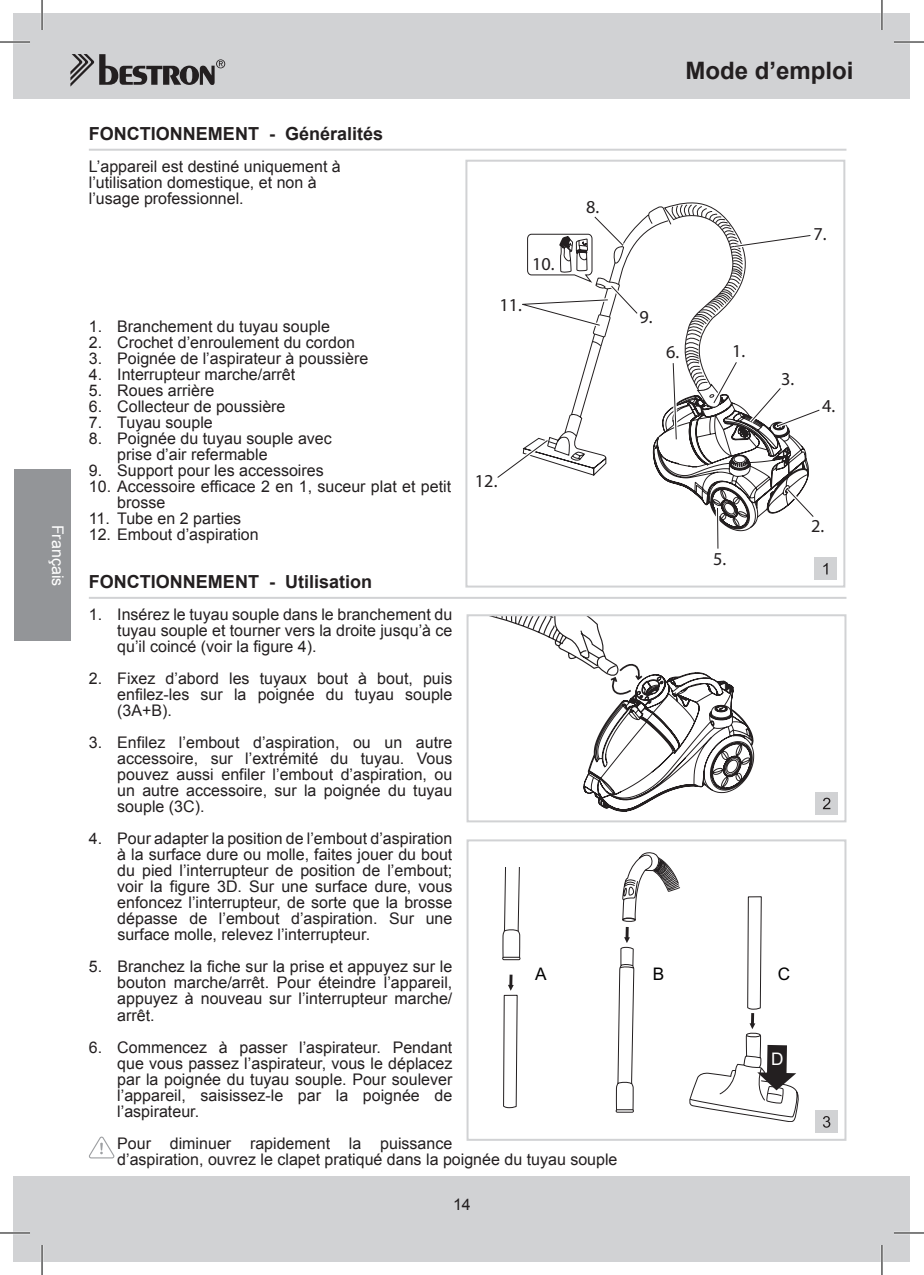
<style>
.page{position:relative;width:924px;height:1275px;background:#fff}
.page>*{position:absolute;margin:0;border:0;box-sizing:border-box;transform-origin:0 0}
.t1{font:700 24px "Arial";color:#231f20}
.t2{font:18.2px "Myriad";color:#231f20}
.t3{font:700 18px "Arial";color:#231f20}
.t4{font:17.4px "Arial";color:#000001}
.t5{font:17.4px "Arial";color:#fff}
.t6{font:16px/16px "Arial";color:#231f20;text-align:justify}
.t7{font:16px "Arial";color:#fff}
</style>
<div class="page">
<div style="left:14px;top:14px;width:895px;height:85px;background:#d1d2d4"></div>
<div style="left:14px;top:1176px;width:895px;height:85px;background:#d1d2d4"></div>
<svg style="left:70px;top:54px;width:155px;height:33px"></svg>
<div style="left:14px;top:470px;width:56px;height:171px;background:#939598"></div>
<hr style="left:89px;top:149px;width:757px;height:2px;background:#d1d2d4">
<hr style="left:89px;top:597px;width:757px;height:2px;background:#d1d2d4">
<svg style="left:89px;top:1136px;width:25px;height:22px"></svg>
<svg style="left:521px;top:202px;width:296px;height:329px"></svg>
<div style="left:465px;top:160px;width:379px;height:427px;border:2px solid #d1d2d4"></div>
<div style="left:813px;top:557px;width:23px;height:23px;background:#d1d2d4"></div>
<svg style="left:823px;top:563px;width:4px;height:11px"></svg>
<svg style="left:616px;top:956px;width:183px;height:166px"></svg>
<div style="left:615px;top:1109px;width:18px;height:3px;border:1px solid #231f20"></div>
<svg style="left:757px;top:1045px;width:38px;height:45px"></svg>
<svg style="left:502px;top:852px;width:178px;height:258px"></svg>
<svg style="left:745px;top:1013px;width:15px;height:24px"></svg>
<div style="left:467px;top:840px;width:159px;height:26px;background:#fff"></div>
<div style="left:466px;top:839px;width:380px;height:301px;border:2px solid #d1d2d4"></div>
<svg style="left:492px;top:617px;width:261px;height:195px"></svg>
<div style="left:466px;top:614px;width:380px;height:208px;border:2px solid #d1d2d4"></div>
<div style="left:814px;top:1110px;width:23px;height:23px;background:#d1d2d4"></div>
<div style="left:814px;top:792px;width:23px;height:23px;background:#d1d2d4"></div>
<svg style="left:822px;top:797px;width:8px;height:12px"></svg>
<svg style="left:823px;top:1116px;width:7px;height:11px"></svg>
<hr style="left:0;top:41px;width:30px;height:2px;background:#fff">
<hr style="left:893px;top:41px;width:30px;height:2px;background:#fff">
<hr style="left:0;top:1231px;width:30px;height:3px;background:#fff">
<hr style="left:893px;top:1231px;width:30px;height:3px;background:#fff">
<hr style="left:41px;top:0;width:2px;height:30px;background:#fff">
<hr style="left:41px;top:1245px;width:2px;height:30px;background:#fff">
<hr style="left:880px;top:0;width:2px;height:30px;background:#fff">
<hr style="left:880px;top:1245px;width:2px;height:30px;background:#fff">
<hr style="left:0;top:42px;width:30px;height:1px;background:#000">
<hr style="left:893px;top:42px;width:30px;height:1px;background:#000">
<hr style="left:0;top:1232px;width:30px;height:1px;background:#000">
<hr style="left:893px;top:1232px;width:30px;height:1px;background:#000">
<hr style="left:42px;top:0;width:1px;height:30px;background:#000">
<hr style="left:42px;top:1245px;width:1px;height:30px;background:#000">
<hr style="left:881px;top:0;width:1px;height:30px;background:#000">
<hr style="left:881px;top:1245px;width:1px;height:30px;background:#000">
<p class="t7" style="left:68px;top:525px;width:63px;rotate:90deg">Français</p>
<p class="t3" style="left:89px;top:122px;width:296px">FONCTIONNEMENT - GÉNÉRALITÉS</p>
<p class="t6" style="left:89px;top:159px;width:253px;text-align:left">L’appareil est destiné uniquement à l’utilisation domestique, et non à l’usage professionnel.</p>
<p class="t2" style="left:532px;top:255px;width:24px">10.</p>
<p class="t2" style="left:585px;top:198px;width:15px">8.</p>
<h1 class="t1" style="left:685px;top:55px;width:170px">MODE D’EMPLOI</h1>
<p class="t2" style="left:813px;top:225px;width:15px">7.</p>
<p class="t2" style="left:499px;top:296px;width:24px">11.</p>
<p class="t2" style="left:639px;top:308px;width:15px">9.</p>
<p class="t6" style="left:89px;top:319px;width:242px">1. Branchement du tuyau souple</p>
<p class="t6" style="left:89px;top:335px;width:267px">2. Crochet d’enroulement du cordon</p>
<p class="t6" style="left:89px;top:351px;width:281px">3. Poignée de l’aspirateur à poussière</p>
<p class="t6" style="left:89px;top:367px;width:208px">4. Interrupteur marche/arrêt</p>
<p class="t6" style="left:89px;top:383px;width:127px">5. Roues arrière</p>
<p class="t6" style="left:89px;top:399px;width:198px">6. Collecteur de poussière</p>
<p class="t6" style="left:89px;top:415px;width:125px">7. Tuyau souple</p>
<p class="t6" style="left:117px;top:431px;width:216px;text-indent:-28px">8. Poignée du tuyau souple avec prise d’air refermable</p>
<p class="t6" style="left:89px;top:463px;width:236px">9. Support pour les accessoires</p>
<p class="t6" style="left:117px;top:479px;width:335px;text-indent:-28px">10. Accessoire efficace 2 en 1, suceur plat et petit brosse</p>
<p class="t6" style="left:89px;top:511px;width:154px">11. Tube en 2 parties</p>
<p class="t6" style="left:89px;top:527px;width:171px">12. Embout d’aspiration</p>
<p class="t3" style="left:89px;top:570px;width:285px">FONCTIONNEMENT - UTILISATION</p>
<p class="t6" style="left:117px;top:607px;width:336px;text-indent:-28px">1. Insérez le tuyau souple dans le branchement du tuyau souple et tourner vers la droite jusqu’à ce qu’il coincé (voir la figure 4).</p>
<p class="t6" style="left:117px;top:671px;width:336px;text-indent:-28px">2. Fixez d’abord les tuyaux bout à bout, puis enfilez-les sur la poignée du tuyau souple (3A+B).</p>
<p class="t6" style="left:117px;top:735px;width:336px;text-indent:-28px">3. Enfilez l’embout d’aspiration, ou un autre accessoire, sur l’extrémité du tuyau. Vous pouvez aussi enfiler l’embout d’aspiration, ou un autre accessoire, sur la poignée du tuyau souple (3C).</p>
<p class="t6" style="left:117px;top:831px;width:336px;text-indent:-28px">4. Pour adapter la position de l’embout d’aspiration à la surface dure ou molle, faites jouer du bout du pied l’interrupteur de position de l’embout; voir la figure 3D. Sur une surface dure, vous enfoncez l’interrupteur, de sorte que la brosse dépasse de l’embout d’aspiration. Sur une surface molle, relevez l’interrupteur.</p>
<p class="t6" style="left:117px;top:959px;width:336px;text-indent:-28px">5. Branchez la fiche sur la prise et appuyez sur le bouton marche/arrêt. Pour éteindre l’appareil, appuyez à nouveau sur l’interrupteur marche/ arrêt.</p>
<p class="t6" style="left:117px;top:1039px;width:336px;text-indent:-28px">6. Commencez à passer l’aspirateur. Pendant que vous passez l’aspirateur, vous le déplacez par la poignée du tuyau souple. Pour soulever l’appareil, saisissez-le par la poignée de l’aspirateur.</p>
<p class="t6" style="left:117px;top:1135px;width:501px">Pour diminuer rapidement la puissance<br>d’aspiration, ouvrez le clapet pratiqué dans la poignée du tuyau souple</p>
<p class="t2" style="left:731px;top:342px;width:15px">1.</p>
<p class="t2" style="left:665px;top:343px;width:15px">6.</p>
<p class="t2" style="left:780px;top:369px;width:15px">3.</p>
<p class="t2" style="left:474px;top:471px;width:24px">12.</p>
<p class="t2" style="left:712px;top:550px;width:15px">5.</p>
<p class="t4" style="left:535px;top:962px;width:13px">A</p>
<p class="t4" style="left:652px;top:962px;width:13px">B</p>
<p class="t4" style="left:777px;top:962px;width:14px">C</p>
<p class="t5" style="left:770px;top:1047px;width:14px">D</p>
<p class="t6" style="left:453px;top:1197px;width:19px">14</p>
<p class="t2" style="left:821px;top:396px;width:15px">4.</p>
<p class="t2" style="left:810px;top:517px;width:15px">2.</p>
</div>
